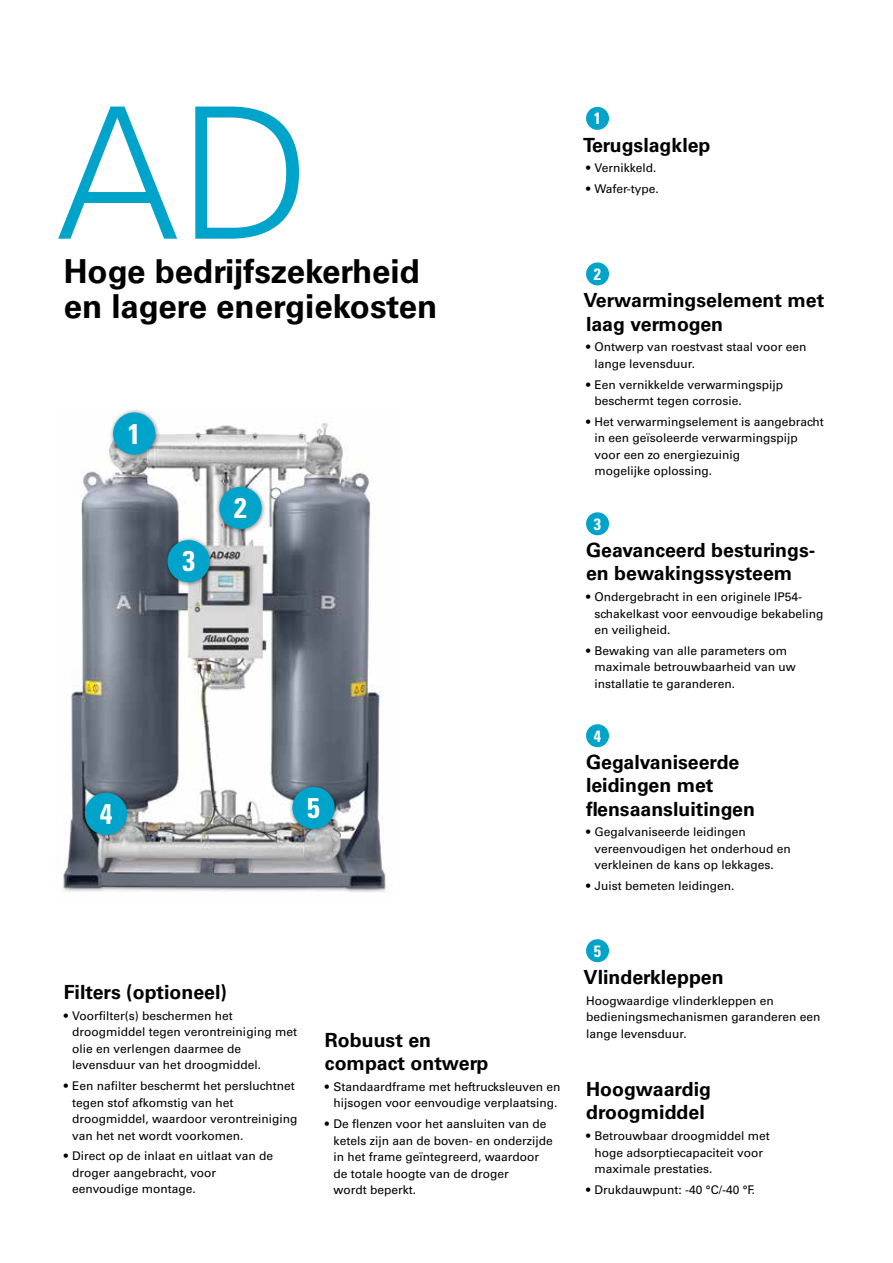
<style>
.page{position:relative;width:893px;height:1263px;background:#fff}
.page>*{position:absolute;margin:0;border:0;box-sizing:border-box;transform-origin:0 0}
.t1{font:300 183px "Univers LT Std";color:#00a3c9}
.t2{font:700 33px/34.5px "Univers LT Std";color:#000}
.t3{font:700 condensed 28.5px "Univers LT Std";color:#fff}
.t4{font:700 19.5px/23.4px "Univers LT Std";color:#000}
.t5{font:700 condensed 16.35px "Univers LT Std";color:#fff}
.t6{font:12px/16.5px "Univers LT Std";color:#000}
</style>
<div class="page">
<img style="left:62px;top:422px;width:326px;height:471px">
<div style="left:586px;top:939px;width:23px;height:23px;background:#00a3c9;border-radius:50%"></div>
<div style="left:586px;top:724px;width:23px;height:23px;background:#00a3c9;border-radius:50%"></div>
<div style="left:586px;top:262px;width:23px;height:23px;background:#00a3c9;border-radius:50%"></div>
<div style="left:586px;top:512px;width:23px;height:23px;background:#00a3c9;border-radius:50%"></div>
<div style="left:586px;top:107px;width:23px;height:23px;background:#00a3c9;border-radius:50%"></div>
<div style="left:109px;top:408px;width:51px;height:52px;background:#000;opacity:.5"></div>
<div style="left:113px;top:412px;width:42px;height:43px;background:#00a3c9;border-radius:50%"></div>
<div style="left:215px;top:483px;width:51px;height:51px;background:#000;opacity:.5"></div>
<div style="left:219px;top:487px;width:43px;height:42px;background:#00a3c9;border-radius:50%"></div>
<div style="left:163px;top:536px;width:52px;height:51px;background:#000;opacity:.5"></div>
<div style="left:168px;top:540px;width:42px;height:42px;background:#00a3c9;border-radius:50%"></div>
<div style="left:288px;top:783px;width:51px;height:51px;background:#000;opacity:.5"></div>
<div style="left:292px;top:787px;width:43px;height:42px;background:#00a3c9;border-radius:50%"></div>
<div style="left:81px;top:789px;width:51px;height:51px;background:#000;opacity:.5"></div>
<div style="left:85px;top:793px;width:42px;height:42px;background:#00a3c9;border-radius:50%"></div>
<h1 class="t1" style="left:57px;top:64px;width:256px">AD</h1>
<h2 class="t2" style="left:64px;top:255px;width:375px">Hoge bedrijfszekerheid en lagere energiekosten</h2>
<h3 class="t3" style="left:128px;top:416px;width:14px">1</h3>
<h3 class="t3" style="left:182px;top:544px;width:14px">3</h3>
<h3 class="t3" style="left:234px;top:491px;width:14px">2</h3>
<h3 class="t3" style="left:100px;top:796px;width:14px">4</h3>
<h3 class="t3" style="left:307px;top:790px;width:14px">5</h3>
<h3 class="t4" style="left:64px;top:980px;width:165px">Filters (optioneel)</h3>
<p class="t6" style="left:72px;top:1007px;width:226px;text-indent:-9px">• Voorfilter(s) beschermen het droogmiddel tegen verontreiniging met olie en verlengen daarmee de levensduur van het droogmiddel.</p>
<p class="t6" style="left:72px;top:1077px;width:227px;text-indent:-9px">• Een nafilter beschermt het persluchtnet tegen stof afkomstig van het droogmiddel, waardoor verontreiniging van het net wordt voorkomen.</p>
<p class="t6" style="left:72px;top:1148px;width:202px;text-indent:-9px">• Direct op de inlaat en uitlaat van de droger aangebracht, voor eenvoudige montage.</p>
<h3 class="t4" style="left:325px;top:1028px;width:165px">Robuust en compact ontwerp</h3>
<p class="t6" style="left:325px;top:1078px;width:237px;text-align:center">• Standaardframe met heftrucksleuven en hijsogen voor eenvoudige verplaatsing.</p>
<p class="t6" style="left:333px;top:1115px;width:221px;text-indent:-9px">• De flenzen voor het aansluiten van de ketels zijn aan de boven- en onderzijde in het frame geïntegreerd, waardoor de totale hoogte van de droger<br>wordt beperkt.</p>
<h3 class="t5" style="left:594px;top:108px;width:9px">1</h3>
<h3 class="t4" style="left:583px;top:133px;width:129px">Terugslagklep</h3>
<p class="t6" style="left:586px;top:160px;width:72px">• Vernikkeld.</p>
<p class="t6" style="left:586px;top:181px;width:74px">• Wafer-type.</p>
<h3 class="t5" style="left:594px;top:264px;width:9px">2</h3>
<h3 class="t4" style="left:584px;top:289px;width:242px">Verwarmingselement met laag vermogen</h3>
<p class="t6" style="left:595px;top:339px;width:213px;text-indent:-9px">• Ontwerp van roestvast staal voor een lange levensduur.</p>
<p class="t6" style="left:595px;top:376px;width:190px;text-indent:-9px">• Een vernikkelde verwarmingspijp beschermt tegen corrosie.</p>
<p class="t6" style="left:595px;top:413px;width:231px;text-indent:-9px">• Het verwarmingselement is aangebracht in een geïsoleerde verwarmingspijp voor een zo energiezuinig<br>mogelijke oplossing.</p>
<h3 class="t5" style="left:594px;top:514px;width:9px">3</h3>
<h3 class="t4" style="left:586px;top:538px;width:231px">Geavanceerd besturings&shy;en bewakingssysteem</h3>
<p class="t6" style="left:595px;top:589px;width:230px;text-indent:-9px">• Ondergebracht in een originele IP54- schakelkast voor eenvoudige bekabeling en veiligheid.</p>
<p class="t6" style="left:595px;top:642px;width:203px;text-indent:-9px">• Bewaking van alle parameters om maximale betrouwbaarheid van uw installatie te garanderen.</p>
<h3 class="t5" style="left:594px;top:726px;width:9px">4</h3>
<h3 class="t4" style="left:586px;top:750px;width:170px">Gegalvaniseerde leidingen met flensaansluitingen</h3>
<p class="t6" style="left:595px;top:824px;width:198px;text-indent:-9px">• Gegalvaniseerde leidingen vereenvoudigen het onderhoud en verkleinen de kans op lekkages.</p>
<p class="t6" style="left:586px;top:878px;width:150px">• Juist bemeten leidingen.</p>
<h3 class="t5" style="left:594px;top:941px;width:9px">5</h3>
<h3 class="t4" style="left:584px;top:965px;width:142px">Vlinderkleppen</h3>
<p class="t6" style="left:586px;top:992px;width:236px">Hoogwaardige vlinderkleppen en bedieningsmechanismen garanderen een lange levensduur.</p>
<h3 class="t4" style="left:586px;top:1077px;width:126px">Hoogwaardig droogmiddel</h3>
<p class="t6" style="left:595px;top:1128px;width:177px;text-indent:-9px">• Betrouwbaar droogmiddel met hoge adsorptiecapaciteit voor maximale prestaties.</p>
<p class="t6" style="left:586px;top:1181px;width:170px">• Drukdauwpunt: -40 °C/-40 °F.</p>
</div>
